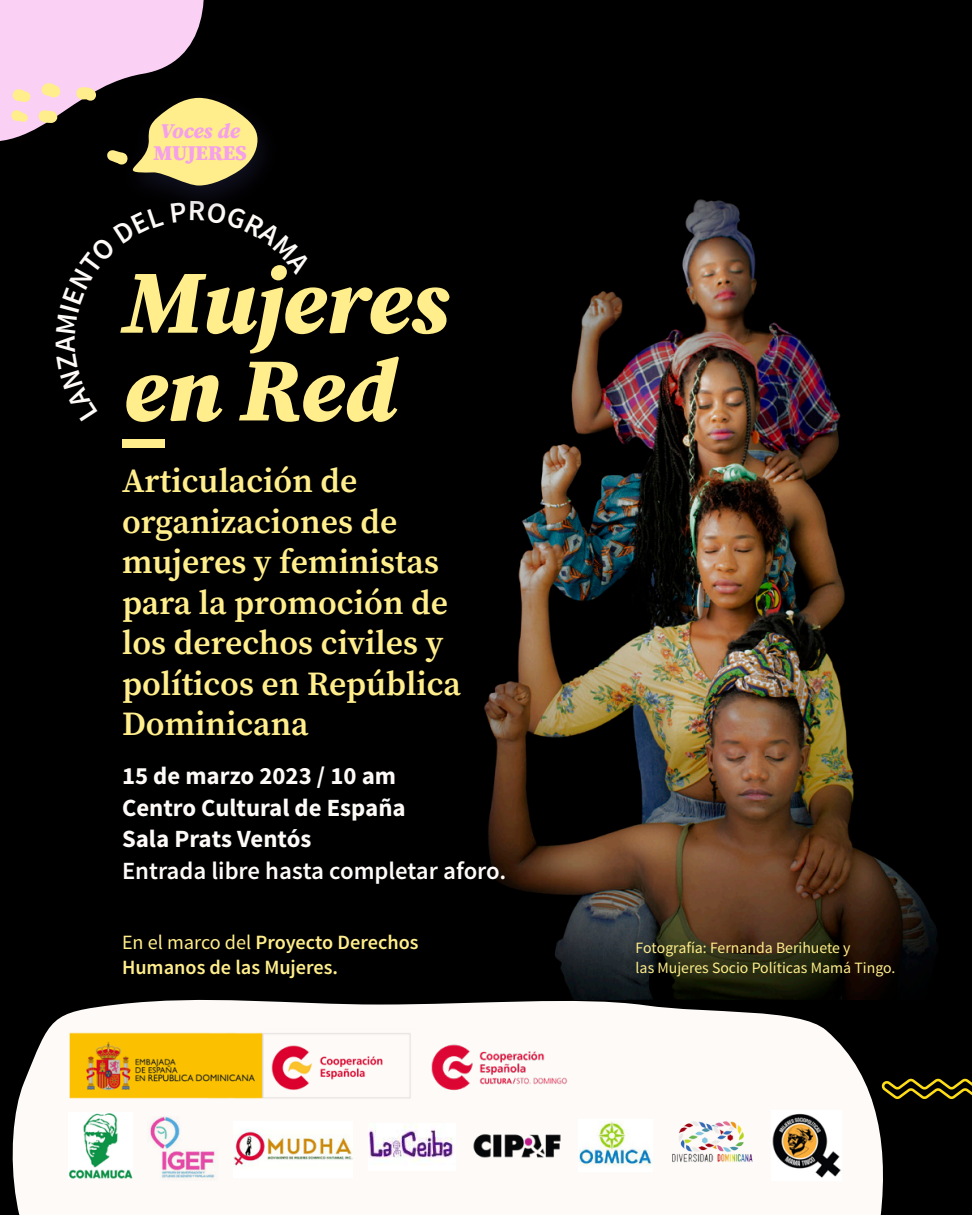
<style>
.page{position:relative;width:972px;height:1215px;background:#000}
.page>*{position:absolute;margin:0;border:0;box-sizing:border-box;transform-origin:0 0}
.t1{font:italic 90px "Source Serif Variable";letter-spacing:.055em;color:#ffee8b}
.t2{font:33.75px/40.5px "Source Serif Variable";letter-spacing:.01em;color:#ffee8b}
.t3{font:700 24.75px/31.5px "Source Sans Pro";color:#fdfaf8}
.t4{font:600 24.75px "Source Sans Pro";color:#fdfaf8}
.t5{font:italic 21.15px "Source Serif Variable";letter-spacing:.065em;color:#f5a1e9}
.t6{font:21.15px "Source Serif Variable";letter-spacing:-.01em;color:#f5a1e9}
.t7{font:600 20.25px "Source Sans Pro";color:#ffee8b}
.t8{font:15.75px "Source Sans Pro";color:#ffee8b}
.s1{font-weight:400}
</style>
<div class="page">
<img style="left:484px;top:199px;width:453px;height:795px">
<svg style="left:12px;top:994px;width:871px;height:221px;background:#dbd9d7"></svg>
<img style="left:65px;top:1027px;width:351px;height:74px">
<img style="left:423px;top:1038px;width:149px;height:55px">
<svg style="left:0;top:0;width:204px;height:141px;background:#d4b0cf"></svg>
<svg style="left:42px;top:83px;width:19px;height:15px"></svg>
<svg style="left:12px;top:89px;width:19px;height:13px"></svg>
<svg style="left:38px;top:110px;width:19px;height:13px"></svg>
<svg style="left:11px;top:109px;width:17px;height:13px"></svg>
<div style="left:115px;top:85px;width:167px;height:132px;background:#212140;opacity:.56"></div>
<svg style="left:75px;top:87px;width:182px;height:99px"></svg>
<svg style="left:879px;top:1076px;width:93px;height:26px"></svg>
<img style="left:69px;top:1112px;width:64px;height:67px">
<img style="left:771px;top:1110px;width:71px;height:71px">
<img style="left:233px;top:1121px;width:120px;height:57px">
<img style="left:368px;top:1124px;width:88px;height:47px">
<img style="left:471px;top:1132px;width:92px;height:26px">
<img style="left:578px;top:1119px;width:75px;height:52px">
<img style="left:668px;top:1120px;width:88px;height:44px">
<img style="left:147px;top:1117px;width:72px;height:64px">
<svg style="left:115px;top:206px;width:49px;height:11px"></svg>
<svg style="left:171px;top:201px;width:111px;height:16px"></svg>
<p class="t5" style="left:160px;top:117px;width:79px">Voces de</p>
<p class="t6" style="left:153px;top:139px;width:94px">MUJERES</p>
<p class="t1" style="left:122px;top:242px;width:321px">Mujeres</p>
<p class="t1" style="left:122px;top:330px;width:269px">en Red</p>
<p class="t1" style="left:122px;top:350px;width:47px">_</p>
<p class="t2" style="left:122px;top:461px;width:340px">Articulación de organizaciones de mujeres y feministas para la promoción de los derechos civiles y políticos en República<br>Dominicana</p>
<p class="t3" style="left:122px;top:761px;width:285px">15 de marzo 2023 / 10 am<br>Centro Cultural de España</p>
<p class="t3" style="left:122px;top:824px;width:191px">Sala Prats Ventós</p>
<p class="t4" style="left:122px;top:855px;width:386px">Entrada libre hasta completar aforo.</p>
<p class="t7" style="left:122px;top:929px;width:298px"><span class="s1">En el marco del</span> Proyecto Derechos</p>
<p class="t7" style="left:122px;top:954px;width:218px">Humanos de las Mujeres.</p>
<p class="t8" style="left:636px;top:938px;width:217px">Fotografía: Fernanda Berihuete y</p>
<p class="t8" style="left:636px;top:958px;width:261px">las Mujeres Socio Políticas Mamá Tingo.</p>
</div>
